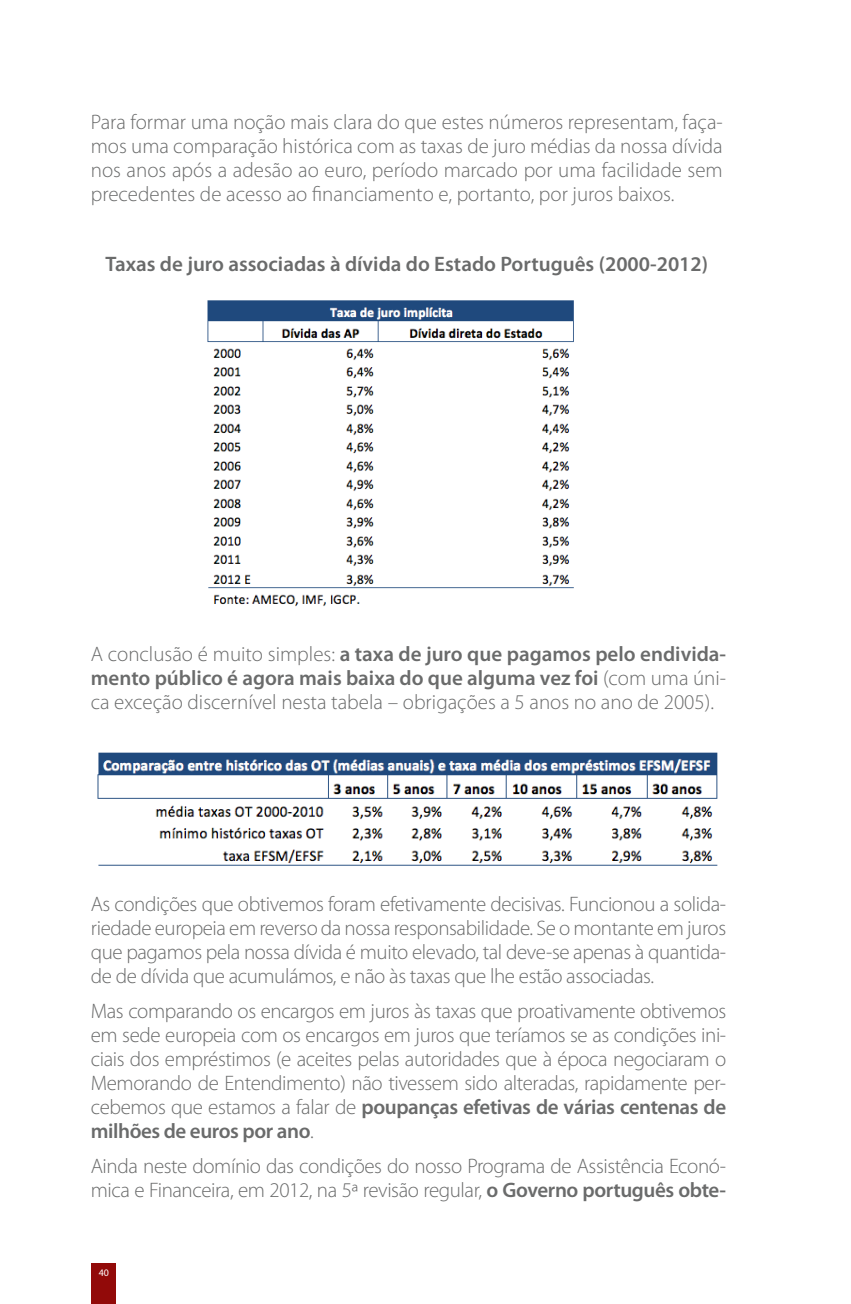
<style>
.page{position:relative;width:851px;height:1304px;background:#fff}
.page>*{position:absolute;margin:0;border:0;box-sizing:border-box;transform-origin:0 0}
.t1{font:300 21px/24px "Myriad Pro";letter-spacing:-.02em;color:#6a6b6b;text-align:justify}
.t2{font:600 21px "Myriad Pro";color:#6a6b6b}
.t3{font:10px "Myriad Pro";color:#fff}
.s1{font-weight:600}
</style>
<div class="page">
<div style="left:92px;top:1263px;width:24px;height:41px;background:#920a09"></div>
<img style="left:207px;top:300px;width:367px;height:307px">
<img style="left:97px;top:752px;width:621px;height:114px">
<p class="t1" style="left:91px;top:110px;width:633px">Para formar uma noção mais clara do que estes números representam, faça&shy;mos uma comparação histórica com as taxas de juro médias da nossa dívida nos anos após a adesão ao euro, período marcado por uma facilidade sem precedentes de acesso ao financiamento e, portanto, por juros baixos.</p>
<p class="t2" style="left:105px;top:250px;width:604px">Taxas de juro associadas à dívida do Estado Português (2000-2012)</p>
<p class="t1" style="left:91px;top:642px;width:637px">A conclusão é muito simples: <span class="s1">a taxa de juro que pagamos pelo endivida&shy;mento público é agora mais baixa do que alguma vez foi</span> (com uma úni&shy;ca exceção discernível nesta tabela – obrigações a 5 anos no ano de 2005).</p>
<p class="t1" style="left:91px;top:891px;width:636px">As condições que obtivemos foram efetivamente decisivas. Funcionou a solida&shy;riedade europeia em reverso da nossa responsabilidade. Se o montante em juros que pagamos pela nossa dívida é muito elevado, tal deve-se apenas à quantida&shy;de de dívida que acumulámos, e não às taxas que lhe estão associadas.</p>
<p class="t1" style="left:91px;top:999px;width:637px">Mas comparando os encargos em juros às taxas que proativamente obtivemos em sede europeia com os encargos em juros que teríamos se as condições ini&shy;ciais dos empréstimos (e aceites pelas autoridades que à época negociaram o Memorando de Entendimento) não tivessem sido alteradas, rapidamente per&shy;cebemos que estamos a falar de <span class="s1">poupanças efetivas de várias centenas de milhões de euros por ano</span>.</p>
<p class="t1" style="left:91px;top:1154px;width:636px">Ainda neste domínio das condições do nosso Programa de Assistência Econó&shy;mica e Financeira, em 2012, na 5ª revisão regular, <span class="s1">o Governo português obte-</span></p>
<p class="t3" style="left:99px;top:1267px;width:12px">40</p>
</div>
